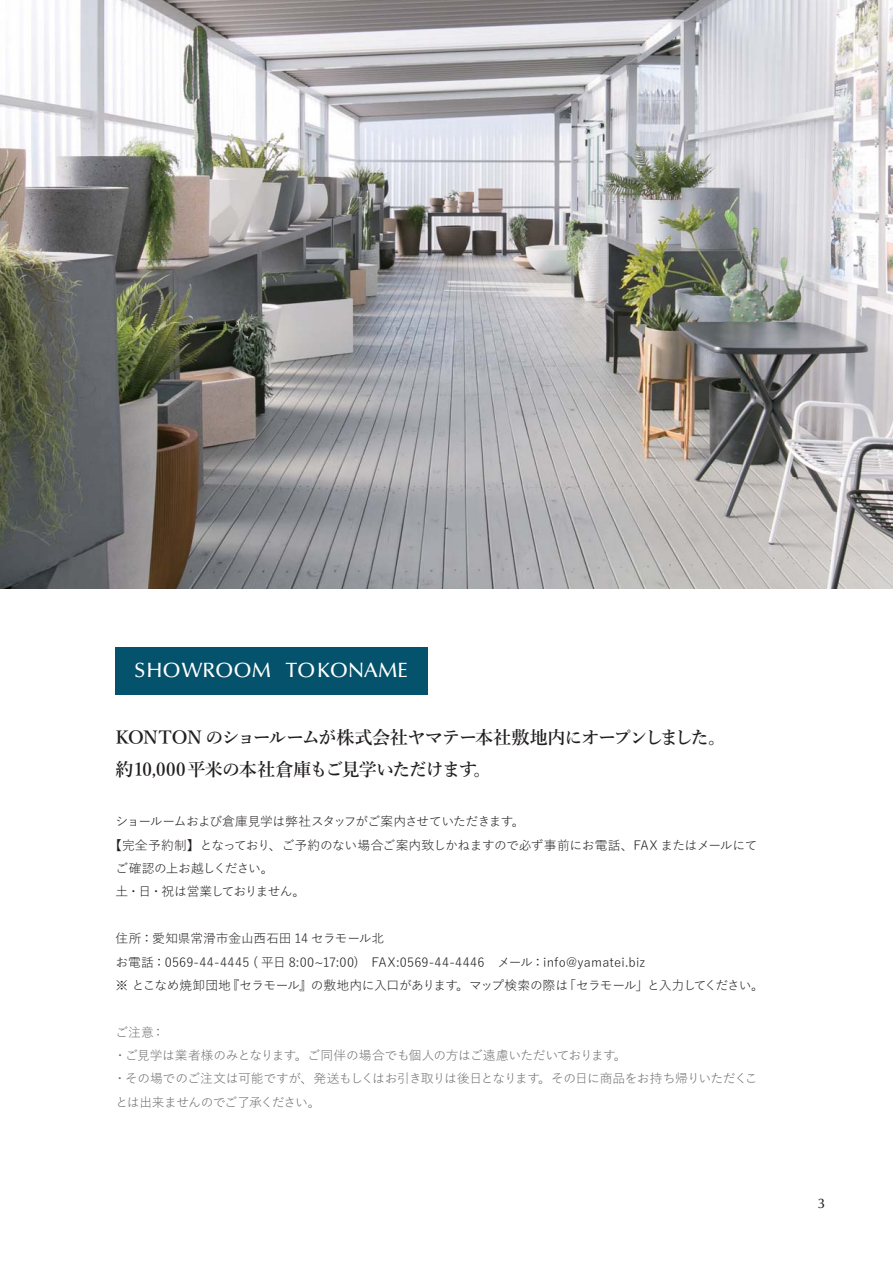
<style>
.page{position:relative;width:893px;height:1263px;background:#fff}
.page>*{position:absolute;margin:0;border:0;box-sizing:border-box;transform-origin:0 0}
.t1{font:500 20.85px "Optima LT Pro";color:#fff}
.t2{font:18px/31.7px "Yu Min Pr 6 N Demi 90 msp RKSJ H";letter-spacing:-.05em;color:#231f20}
.t3{font:500 13.8px "Optima LT Pro";color:#231f20}
.t4{font:12.75px/23.4px "Yu Gothic Std R 90 msp RKSJ H";letter-spacing:-.025em;color:#231f20}
.t5{font:12.75px/23.4px "Yu Gothic Std R 90 msp RKSJ H";letter-spacing:-.04em;color:#6d6e70}
.t6{font:12.75px "Yu Gothic Std R 90 msp RKSJ H";letter-spacing:-.05em;color:#231f20}
.t7{font:12.75px "Yu Gothic Std R 90 msp RKSJ H";letter-spacing:-.07em;color:#231f20}
</style>
<div class="page">
<div style="left:115px;top:647px;width:313px;height:47px;background:#04526b"></div>
<img style="left:0;top:0;width:893px;height:589px">
<h1 class="t1" style="left:134px;top:658px;width:275px">SHOWROOM TOKONAME</h1>
<h2 class="t2" style="left:115px;top:724px;width:612px">KONTON のショールームが株式会社ヤマテー本社敷地内にオープンしました。約10,000平米の本社倉庫もご見学いただけます。</h2>
<p class="t6" style="left:115px;top:817px;width:411px">ショールームおよび倉庫見学は弊社スタッフがご案内させていただきます。</p>
<p class="t4" style="left:109px;top:835px;width:650px">【完全予約制】となっており、ご予約のない場合ご案内致しかねますので必ず事前にお電話、FAX またはメールにて</p>
<p class="t7" style="left:115px;top:863px;width:159px">ご確認の上お越しください。</p>
<p class="t7" style="left:115px;top:887px;width:191px">土・日・祝は営業しておりません。</p>
<p class="t4" style="left:115px;top:928px;width:650px">住所：愛知県常滑市金山西石田 14 セラモール北　<br>お電話：0569-44-4445 ( 平日 8:00~17:00)　FAX:0569-44-4446　メール：info@yamatei.biz<br>※ とこなめ焼卸団地『セラモール』の敷地内に入口があります。マップ検索の際は「セラモール」と入力してください。</p>
<p class="t5" style="left:113px;top:1022px;width:646px">ご注意：<br>・ご見学は業者様のみとなります。ご同伴の場合でも個人の方はご遠慮いただいております。<br>・その場でのご注文は可能ですが、発送もしくはお引き取りは後日となります。その日に商品をお持ち帰りいただくことは出来ませんのでご了承ください。</p>
<p class="t3" style="left:818px;top:1195px;width:8px">3</p>
</div>
